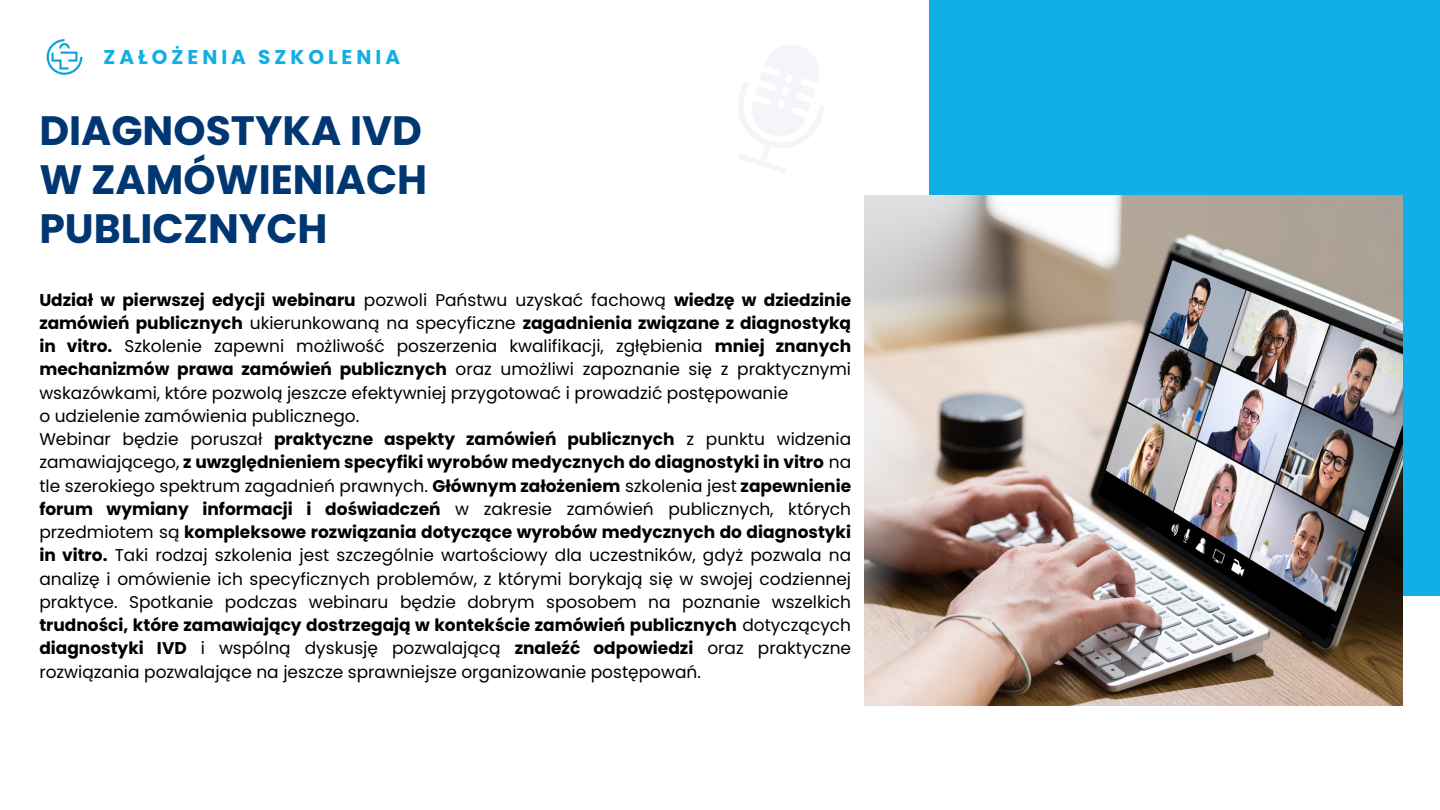
<style>
.page{position:relative;width:1440px;height:810px;background:#fff}
.page>*{position:absolute;margin:0;border:0;box-sizing:border-box;transform-origin:0 0}
.t1{font:700 41px/49px "Poppins";color:#003772}
.t2{font:700 20px "Poppins";letter-spacing:.2em;color:#11afe6}
.t3{font:17px/23.2px "Poppins";color:#000;text-align:justify}
.s1{font-weight:700}
</style>
<div class="page">
<div style="left:930px;top:0;width:510px;height:596px;background:#11afe6"></div>
<svg style="left:738px;top:45px;width:86px;height:128px"></svg>
<img style="left:864px;top:196px;width:539px;height:509px">
<img style="left:46px;top:39px;width:37px;height:36px">
<p class="t2" style="left:104px;top:43px;width:298px">ZAŁOŻENIA SZKOLENIA</p>
<p class="t1" style="left:39px;top:106px;width:384px">DIAGNOSTYKA IVD</p>
<p class="t1" style="left:39px;top:155px;width:389px">W ZAMÓWIENIACH<br>PUBLICZNYCH</p>
<p class="t3" style="left:39px;top:288px;width:813px"><span class="s1">Udział w pierwszej edycji webinaru</span> pozwoli Państwu uzyskać fachową <span class="s1">wiedzę w dziedzinie zamówień publicznych</span> ukierunkowaną na specyficzne <span class="s1">zagadnienia związane z diagnostyką in vitro.</span> Szkolenie zapewni możliwość poszerzenia kwalifikacji, zgłębienia <span class="s1">mniej znanych mechanizmów prawa zamówień publicznych</span> oraz umożliwi zapoznanie się z praktycznymi wskazówkami, które pozwolą jeszcze efektywniej przygotować i prowadzić postępowanie</p>
<p class="t3" style="left:39px;top:404px;width:321px">o udzielenie zamówienia publicznego.</p>
<p class="t3" style="left:39px;top:428px;width:813px">Webinar będzie poruszał <span class="s1">praktyczne aspekty zamówień publicznych</span> z punktu widzenia zamawiającego, <span class="s1">z uwzględnieniem specyfiki wyrobów medycznych do diagnostyki in vitro</span> na tle szerokiego spektrum zagadnień prawnych. <span class="s1">Głównym założeniem</span> szkolenia jest <span class="s1">zapewnienie forum wymiany informacji i doświadczeń</span> w zakresie zamówień publicznych, których przedmiotem są <span class="s1">kompleksowe rozwiązania dotyczące wyrobów medycznych do diagnostyki in vitro.</span> Taki rodzaj szkolenia jest szczególnie wartościowy dla uczestników, gdyż pozwala na analizę i omówienie ich specyficznych problemów, z którymi borykają się w swojej codziennej praktyce. Spotkanie podczas webinaru będzie dobrym sposobem na poznanie wszelkich <span class="s1">trudności, które zamawiający dostrzegają w kontekście zamówień publicznych</span> dotyczących <span class="s1">diagnostyki IVD</span> i wspólną dyskusję pozwalającą <span class="s1">znaleźć odpowiedzi</span> oraz praktyczne rozwiązania pozwalające na jeszcze sprawniejsze organizowanie postępowań.</p>
</div>
